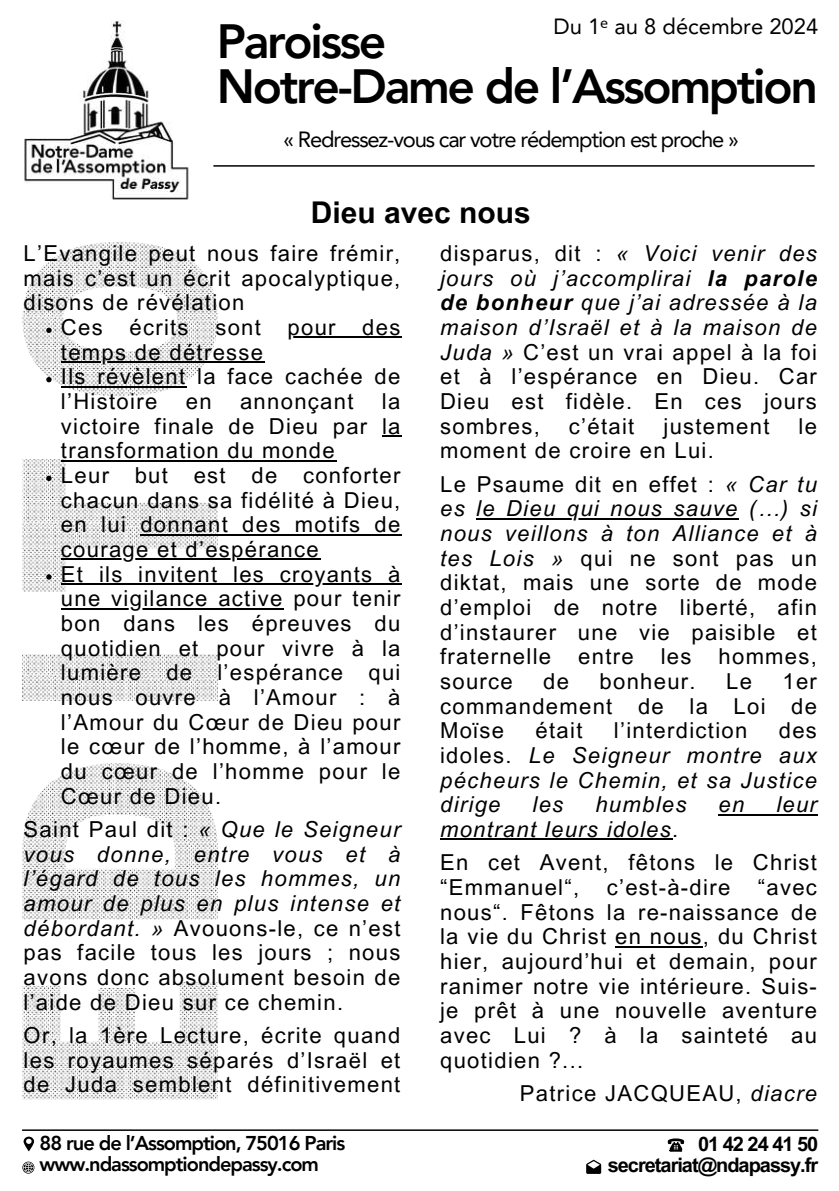
<style>
.page{position:relative;width:839px;height:1191px;background:#fff}
.page>*{position:absolute;margin:0;border:0;box-sizing:border-box;transform-origin:0 0}
.t1{font:800 48px/45px "Avenir LT Pro";letter-spacing:-.05em;color:#000}
.t2{font:700 30px "Arial MT Pro";color:#000}
.t3{font:22px/24.6px "Arial MT Pro";letter-spacing:.06em;color:#000;text-align:justify}
.t4{font:italic 22px/24.6px "Arial MT Pro";letter-spacing:.06em;color:#000;text-align:justify}
.t5{font:22px "Avenir LT Pro";letter-spacing:-.055em;color:#000}
.t6{font:22px "Avenir LT Pro";color:#000}
.t7{font:800 20px/21px "Avenir LT Pro";letter-spacing:-.05em;color:#000}
.t8{font:700 20px/21px "Arial MT Pro";letter-spacing:-.05em;color:#000;text-align:right}
.s1{font-family:"Noto Sans"}
.s2{font-style:italic}
.s3{font-weight:700;font-style:italic}
.s4{font-style:normal}
</style>
<div class="page">
<img style="left:24px;top:20px;width:165px;height:180px">
<hr style="left:213px;top:165px;width:601px;height:2px;background:#000">
<svg style="left:667px;top:1138px;width:17px;height:14px"></svg>
<svg style="left:586px;top:1160px;width:15px;height:14px"></svg>
<svg style="left:24px;top:1137px;width:10px;height:14px"></svg>
<svg style="left:22px;top:1162px;width:12px;height:12px"></svg>
<img style="left:23px;top:982px;width:194px;height:117px">
<img style="left:23px;top:763px;width:195px;height:156px">
<img style="left:23px;top:655px;width:195px;height:45px">
<img style="left:23px;top:459px;width:195px;height:133px">
<img style="left:23px;top:242px;width:194px;height:154px">
<hr style="left:22px;top:1129px;width:796px;height:2px;background:#000">
<svg style="left:46px;top:328px;width:6px;height:5px"></svg>
<hr style="left:287px;top:336px;width:115px;height:2px;background:#000">
<hr style="left:61px;top:361px;width:203px;height:2px;background:#000">
<svg style="left:46px;top:377px;width:6px;height:5px"></svg>
<svg style="left:61px;top:386px;width:7px;height:2px"></svg>
<hr style="left:68px;top:386px;width:118px;height:2px;background:#000">
<hr style="left:382px;top:435px;width:20px;height:2px;background:#000">
<hr style="left:61px;top:460px;width:275px;height:2px;background:#000">
<svg style="left:46px;top:476px;width:6px;height:5px"></svg>
<hr style="left:140px;top:534px;width:262px;height:2px;background:#000">
<hr style="left:61px;top:558px;width:259px;height:2px;background:#000">
<svg style="left:46px;top:574px;width:6px;height:6px"></svg>
<hr style="left:61px;top:583px;width:341px;height:2px;background:#000">
<hr style="left:61px;top:608px;width:223px;height:2px;background:#000">
<hr style="left:476px;top:518px;width:262px;height:2px;background:#000">
<hr style="left:718px;top:814px;width:100px;height:2px;background:#000">
<hr style="left:440px;top:838px;width:232px;height:2px;background:#000">
<hr style="left:615px;top:946px;width:88px;height:2px;background:#000">
<p class="t6" style="left:553px;top:18px;width:266px">Du 1<span class="s1">ᵉ</span> au 8 décembre 2024</p>
<h1 class="t1" style="left:217px;top:23px;width:602px">Paroisse<br>Notre-Dame de l’Assomption</h1>
<p class="t5" style="left:283px;top:130px;width:457px">« Redressez-vous car votre rédemption est proche »</p>
<h2 class="t2" style="left:311px;top:202px;width:221px">Dieu avec nous</h2>
<p class="t3" style="left:440px;top:244px;width:378px">disparus, dit : <span class="s2">« Voici venir des jours où j’accomplirai</span> <span class="s3">la parole de bonheur</span> <span class="s2">que j’ai adressée à la maison d’Israël et à la maison de Juda »</span> C’est un vrai appel à la foi et à l’espérance en Dieu. Car Dieu est fidèle. En ces jours sombres,</p>
<p class="t3" style="left:24px;top:244px;width:378px">L’Evangile peut nous faire frémir, mais c’est un écrit apocalyptique, disons de révélation</p>
<p class="t3" style="left:61px;top:318px;width:341px;text-align:left">Ces écrits sont pour des temps de détresse<br>Ils révèlent la face cachée de l’Histoire</p>
<p class="t3" style="left:61px;top:392px;width:341px;text-align:left;text-indent:321px">la victoire finale de Dieu par la transformation du monde<br>Leur but est de conforter chacun dans sa fidélité à Dieu, en lui donnant des motifs de courage et d’espérance<br>Et ils invitent les croyants à une vigilance active pour tenir bon dans les épreuves du quotidien et pour vivre à la lumière de l’espérance qui nous ouvre à l’Amour : à l’Amour du Cœur de Dieu pour le cœur de l’homme, à l’amour du cœur de l’homme pour le<br>Cœur de Dieu.</p>
<p class="t3" style="left:24px;top:820px;width:378px">Saint Paul dit : <span class="s2">« Que le Seigneur vous donne, entre vous et à l’égard de tous les hommes, un amour de plus en plus intense et débordant. »</span> Avouons-le, ce n’est pas facile tous les jours ; nous avons donc absolument besoin de l’aide de Dieu sur ce chemin.</p>
<p class="t3" style="left:24px;top:1026px;width:378px">Or, la 1ère Lecture, écrite quand les royaumes séparés d’Israël et de Juda semblent définitivement</p>
<p class="t3" style="left:186px;top:392px;width:27px">en</p>
<p class="t3" style="left:240px;top:392px;width:115px">annonçant</p>
<p class="t3" style="left:569px;top:416px;width:67px">c’était</p>
<p class="t3" style="left:663px;top:416px;width:107px">justement</p>
<p class="t3" style="left:798px;top:416px;width:20px">le</p>
<p class="t3" style="left:440px;top:437px;width:378px;line-height:33.4px">moment de croire en Lui.<br>Le Psaume dit en effet : <span class="s2">« Car tu</span></p>
<p class="t3" style="left:440px;top:499px;width:378px"><span class="s2">es le Dieu qui nous sauve (…) si nous veillons à ton Alliance et à tes Lois »</span> qui ne sont pas un diktat, mais une sorte de mode d’emploi de notre liberté, afin d’instaurer une vie paisible et fraternelle entre les hommes, source</p>
<p class="t3" style="left:440px;top:672px;width:378px;text-indent:342px">1er commandement de la Loi de Moïse</p>
<p class="t3" style="left:543px;top:672px;width:27px">de</p>
<p class="t3" style="left:599px;top:672px;width:98px">bonheur.</p>
<p class="t3" style="left:726px;top:672px;width:27px">Le</p>
<p class="t3" style="left:535px;top:721px;width:48px">était</p>
<p class="t3" style="left:614px;top:721px;width:135px">l’interdiction</p>
<p class="t4" style="left:440px;top:721px;width:378px;text-indent:339px"><span class="s4">des idoles.</span> Le Seigneur montre aux pécheurs le Chemin, et sa Justice dirige</p>
<p class="t4" style="left:532px;top:795px;width:32px">les</p>
<p class="t4" style="left:595px;top:795px;width:93px">humbles</p>
<p class="t4" style="left:718px;top:795px;width:27px">en</p>
<p class="t4" style="left:776px;top:795px;width:42px">leur</p>
<p class="t3" style="left:440px;top:815px;width:378px;line-height:33.4px"><span class="s2">montrant leurs idoles</span>.<br>En cet Avent, fêtons le Christ</p>
<p class="t3" style="left:440px;top:878px;width:141px">“Emmanuel“,</p>
<p class="t3" style="left:607px;top:878px;width:125px">c’est-à-dire</p>
<p class="t3" style="left:440px;top:878px;width:378px;text-indent:318px">“avec nous“. Fêtons la re-naissance de la vie du Christ en nous, du Christ hier, aujourd’hui et demain, pour ranimer notre vie intérieure. Suis&shy;je prêt à une nouvelle aventure avec Lui ? à la sainteté au quotidien ?...</p>
<p class="t3" style="left:520px;top:1084px;width:298px">Patrice JACQUEAU, <span class="s2">diacre</span></p>
<p class="t7" style="left:40px;top:1134px;width:307px">88 rue de l’Assomption, 75016 Paris www.ndassomptiondepassy.com</p>
<p class="t8" style="left:607px;top:1136px;width:212px">01 42 24 41 50 secretariat@ndapassy.fr</p>
</div>
